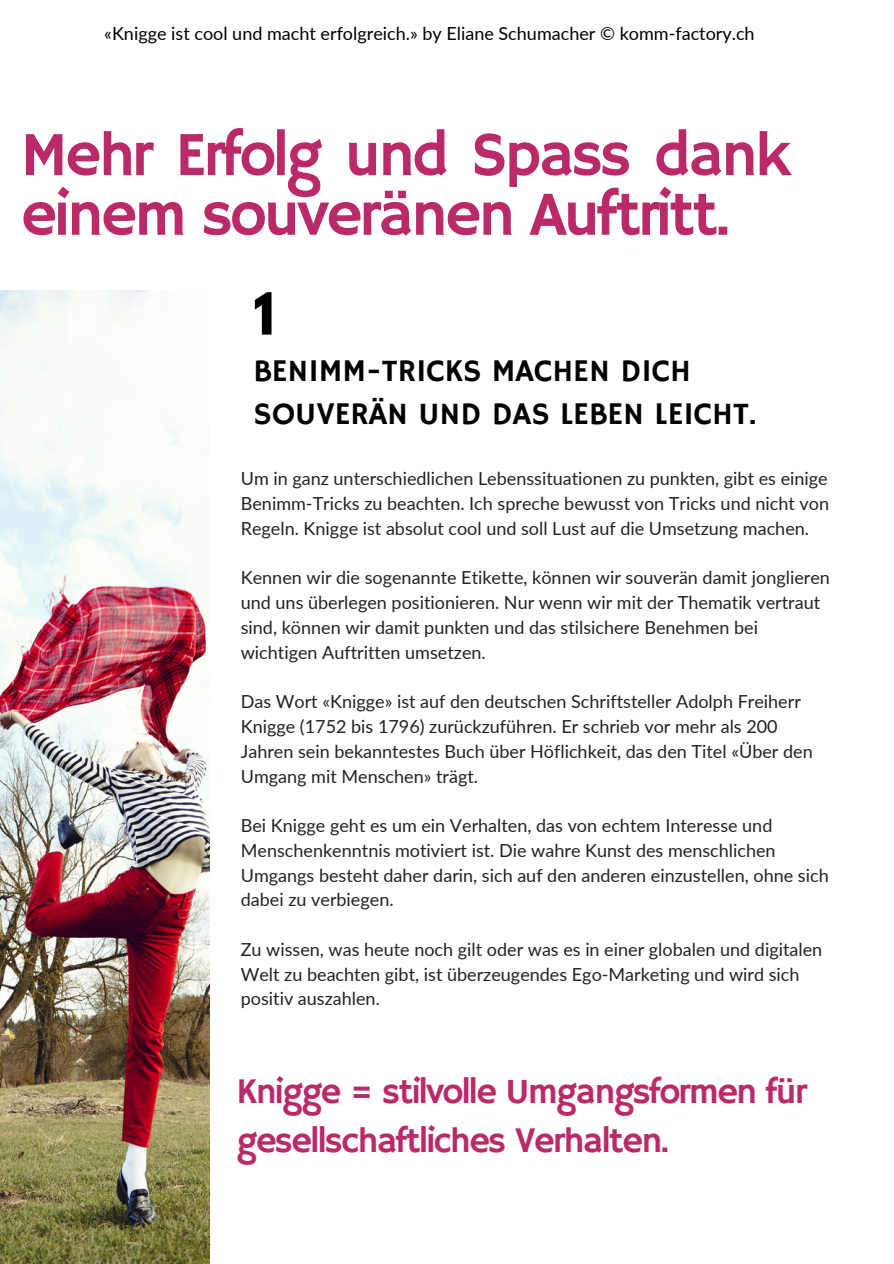
<style>
.page{position:relative;width:894px;height:1264px;background:#fff}
.page>*{position:absolute;margin:0;border:0;box-sizing:border-box;transform-origin:0 0}
.t1{font:63px/59.7px "Hammersmith One";letter-spacing:-.05em;color:#bb2a68}
.t2{font:700 51.3px "League Spartan";color:#000}
.t3{font:36px/48.3px "Hammersmith One";letter-spacing:-.05em;color:#bb2a68}
.t4{font:31.5px/43.8px "Hammersmith One";color:#000}
.t5{font:18px/24.8px "Lato";color:#222}
.t6{font:18px "Lato";color:#000}
</style>
<div class="page">
<img style="left:0;top:290px;width:209px;height:973px">
<h3 class="t6" style="left:104px;top:22px;width:651px">«Knigge ist cool und macht erfolgreich.» by Eliane Schumacher © komm-factory.ch</h3>
<p class="t1" style="left:20px;top:128px;width:772px">Mehr Erfolg und Spass dank einem souveränen Auftritt.</p>
<h1 class="t2" style="left:253px;top:288px;width:23px">1</h1>
<p class="t4" style="left:253px;top:350px;width:505px">BENIMM-TRICKS MACHEN DICH<br>SOUVERÄN UND DAS LEBEN LEICHT.</p>
<p class="t5" style="left:241px;top:466px;width:589px;text-align:justify">Um in ganz unterschiedlichen Lebenssituationen zu punkten, gibt es einige Benimm-Tricks zu beachten. Ich spreche bewusst von Tricks und nicht von Regeln. Knigge ist absolut cool und soll Lust auf die Umsetzung machen.</p>
<p class="t5" style="left:241px;top:565px;width:590px">Kennen wir die sogenannte Etikette, können wir souverän damit jonglieren und uns überlegen positionieren. Nur wenn wir mit der Thematik vertraut sind, können wir damit punkten und das stilsichere Benehmen bei wichtigen Auftritten umsetzen.</p>
<p class="t5" style="left:241px;top:689px;width:573px">Das Wort «Knigge» ist auf den deutschen Schriftsteller Adolph Freiherr Knigge (1752 bis 1796) zurückzuführen. Er schrieb vor mehr als 200<br>Jahren sein bekanntestes Buch über Höflichkeit, das den Titel «Über den Umgang mit Menschen» trägt.</p>
<p class="t5" style="left:241px;top:812px;width:589px">Bei Knigge geht es um ein Verhalten, das von echtem Interesse und Menschenkenntnis motiviert ist. Die wahre Kunst des menschlichen Umgangs besteht daher darin, sich auf den anderen einzustellen, ohne sich dabei zu verbiegen.</p>
<p class="t5" style="left:241px;top:936px;width:583px">Zu wissen, was heute noch gilt oder was es in einer globalen und digitalen<br>Welt zu beachten gibt, ist überzeugendes Ego-Marketing und wird sich positiv auszahlen.</p>
<h2 class="t3" style="left:236px;top:1069px;width:572px">Knigge = stilvolle Umgangsformen für gesellschaftliches Verhalten.</h2>
</div>
